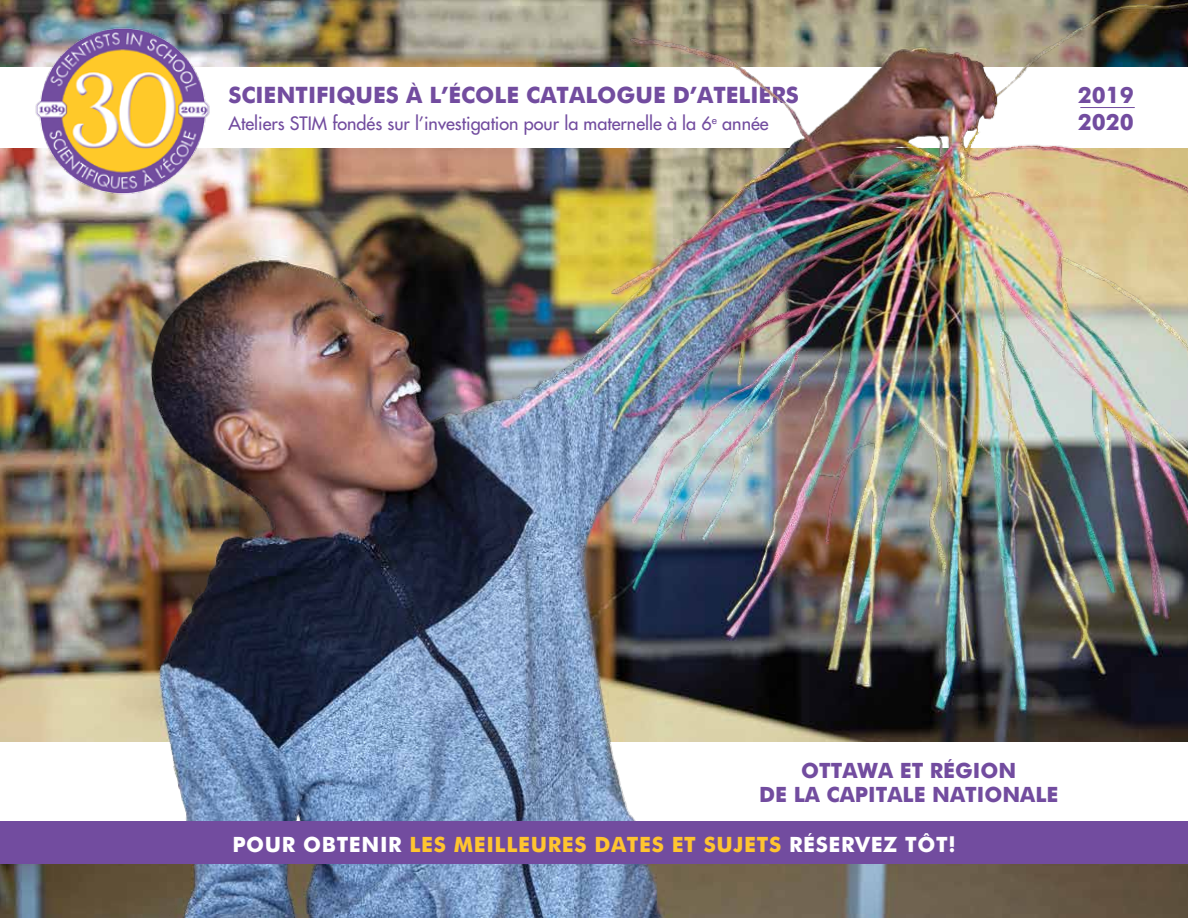
<style>
.page{position:relative;width:1188px;height:918px;background:#fff}
.page>*{position:absolute;margin:0;border:0;box-sizing:border-box;transform-origin:0 0}
.t1{font:700 22.5px/27px "Futura";color:#724c9f}
.t2{font:700 21px "Futura";letter-spacing:.03em;color:#ffc52f}
.t3{font:700 21px/24px "Futura";color:#724c9f;text-align:center}
.t4{font:18px "Futura";color:#724c9f}
.s1{color:#fff}
</style>
<div class="page">
<img style="left:0;top:0;width:140px;height:918px">
<div style="left:0;top:742px;width:1188px;height:81px;background:#fff"></div>
<div style="left:0;top:68px;width:1188px;height:80px;background:#fff"></div>
<img style="left:30px;top:18px;width:110px;height:186px">
<img style="left:140px;top:0;width:1048px;height:918px">
<div style="left:0;top:822px;width:1188px;height:42px;background:#724c9f"></div>
<p class="t1" style="left:228px;top:80px;width:572px">SCIENTIFIQUES À L’ÉCOLE CATALOGUE D’ATELIERS</p>
<p class="t4" style="left:228px;top:112px;width:542px">Ateliers STIM fondés sur l’investigation pour la maternelle à la 6<sup>e</sup> année</p>
<p class="t1" style="left:1078px;top:80px;width:58px">2019<br>2020</p>
<p class="t3" style="left:759px;top:757px;width:301px">OTTAWA ET RÉGION<br>DE LA CAPITALE NATIONALE</p>
<p class="t2" style="left:232px;top:829px;width:725px"><span class="s1">POUR OBTENIR</span> LES MEILLEURES DATES ET SUJETS <span class="s1">RÉSERVEZ TÔT!</span></p>
</div>
